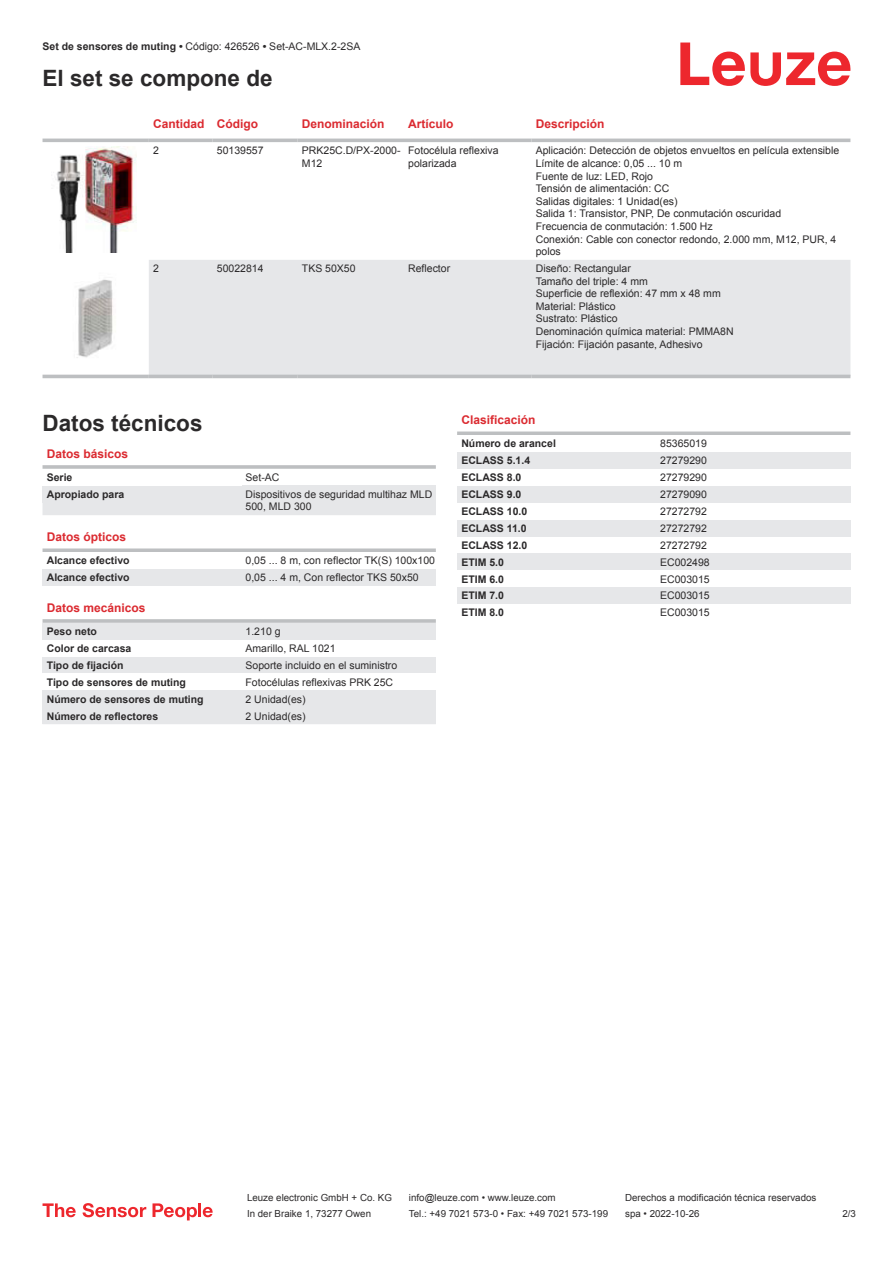
<style>
.page{position:relative;width:893px;height:1263px;background:#fff}
.page>*{position:absolute;margin:0;border:0;box-sizing:border-box;transform-origin:0 0}
.t1{font:700 22.5px "Arial";color:#2b292a}
.t2{font:700 12px "Arial";color:#db2a30}
.t3{font:10.5px/12.6px "Arial";color:#2b292a}
.t4{font:700 10.5px "Arial";color:#2b292a}
.t5{font:9.75px "Arial";color:#2b292a}
.s1{font-weight:700}
</style>
<div class="page">
<svg style="left:680px;top:43px;width:170px;height:43px"></svg>
<svg style="left:43px;top:138px;width:807px;height:237px"></svg>
<div style="left:149px;top:260px;width:701px;height:115px;background:#e6e7e9"></div>
<hr style="left:43px;top:139px;width:106px;height:3px;background:#bdbfc1">
<hr style="left:149px;top:139px;width:64px;height:3px;background:#bdbfc1">
<hr style="left:213px;top:139px;width:85px;height:3px;background:#bdbfc1">
<hr style="left:298px;top:139px;width:106px;height:3px;background:#bdbfc1">
<hr style="left:404px;top:139px;width:128px;height:3px;background:#bdbfc1">
<hr style="left:532px;top:139px;width:318px;height:3px;background:#bdbfc1">
<hr style="left:43px;top:375px;width:106px;height:3px;background:#bdbfc1">
<hr style="left:149px;top:375px;width:64px;height:3px;background:#bdbfc1">
<hr style="left:213px;top:375px;width:85px;height:3px;background:#bdbfc1">
<hr style="left:298px;top:375px;width:106px;height:3px;background:#bdbfc1">
<hr style="left:404px;top:375px;width:128px;height:3px;background:#bdbfc1">
<hr style="left:532px;top:375px;width:318px;height:3px;background:#bdbfc1">
<img style="left:52px;top:146px;width:88px;height:107px">
<img style="left:65px;top:264px;width:61px;height:106px">
<div style="left:43px;top:503px;width:199px;height:12px;background:#e6e7e9"></div>
<hr style="left:43px;top:465px;width:393px;height:4px;background:#c7c8ca">
<div style="left:43px;top:486px;width:199px;height:17px;background:#e6e7e9"></div>
<div style="left:242px;top:486px;width:194px;height:29px;background:#e6e7e9"></div>
<svg style="left:43px;top:548px;width:393px;height:4px;background:#c5c6c8"></svg>
<div style="left:43px;top:569px;width:199px;height:17px;background:#e6e7e9"></div>
<div style="left:242px;top:569px;width:194px;height:17px;background:#e6e7e9"></div>
<hr style="left:43px;top:619px;width:393px;height:4px;background:#c7c9ca">
<div style="left:43px;top:623px;width:199px;height:17px;background:#e6e7e9"></div>
<div style="left:242px;top:623px;width:194px;height:17px;background:#e6e7e9"></div>
<div style="left:43px;top:657px;width:199px;height:16px;background:#e6e7e9"></div>
<div style="left:242px;top:657px;width:194px;height:16px;background:#e6e7e9"></div>
<div style="left:43px;top:690px;width:199px;height:17px;background:#e6e7e9"></div>
<div style="left:242px;top:690px;width:194px;height:17px;background:#e6e7e9"></div>
<div style="left:43px;top:707px;width:199px;height:17px;background:#e6e7e9"></div>
<div style="left:242px;top:707px;width:194px;height:17px;background:#e6e7e9"></div>
<svg style="left:457px;top:431px;width:393px;height:4px;background:#c5c7c9"></svg>
<div style="left:457px;top:452px;width:200px;height:17px;background:#e6e7e9"></div>
<div style="left:657px;top:452px;width:193px;height:17px;background:#e6e7e9"></div>
<div style="left:457px;top:486px;width:200px;height:17px;background:#e6e7e9"></div>
<div style="left:657px;top:486px;width:193px;height:17px;background:#e6e7e9"></div>
<div style="left:457px;top:520px;width:200px;height:16px;background:#e6e7e9"></div>
<div style="left:657px;top:520px;width:193px;height:16px;background:#e6e7e9"></div>
<div style="left:457px;top:553px;width:200px;height:17px;background:#e6e7e9"></div>
<div style="left:657px;top:553px;width:193px;height:17px;background:#e6e7e9"></div>
<div style="left:457px;top:587px;width:200px;height:17px;background:#e6e7e9"></div>
<div style="left:657px;top:587px;width:193px;height:17px;background:#e6e7e9"></div>
<svg style="left:43px;top:1203px;width:33px;height:14px"></svg>
<svg style="left:83px;top:1203px;width:63px;height:14px"></svg>
<svg style="left:153px;top:1203px;width:44px;height:17px"></svg>
<hr style="left:198px;top:1203px;width:3px;height:14px;background:#ed272d">
<svg style="left:203px;top:1207px;width:10px;height:10px"></svg>
<p class="t3" style="left:43px;top:41px;width:319px"><span class="s1">Set de sensores de muting •</span> Código: 426526 <span class="s1">•</span> Set-AC-MLX.2-2SA</p>
<h1 class="t1" style="left:43px;top:70px;width:232px">El set se compone de</h1>
<p class="t2" style="left:153px;top:119px;width:107px">Cantidad Código</p>
<p class="t2" style="left:302px;top:119px;width:84px">Denominación</p>
<p class="t2" style="left:408px;top:119px;width:47px">Artículo</p>
<p class="t2" style="left:536px;top:119px;width:70px">Descripción</p>
<p class="t3" style="left:153px;top:145px;width:7px">2</p>
<p class="t3" style="left:217px;top:145px;width:48px">50139557</p>
<p class="t3" style="left:302px;top:145px;width:100px">PRK25C.D/PX-2000-<br>M12</p>
<p class="t3" style="left:408px;top:145px;width:92px">Fotocélula reflexiva polarizada</p>
<p class="t3" style="left:536px;top:145px;width:305px">Aplicación: Detección de objetos envueltos en película extensible Límite de alcance: 0,05 ... 10 m<br>Fuente de luz: LED, Rojo<br>Tensión de alimentación: CC<br>Salidas digitales: 1 Unidad(es)<br>Salida 1: Transistor, PNP, De conmutación oscuridad<br>Frecuencia de conmutación: 1.500 Hz<br>Conexión: Cable con conector redondo, 2.000 mm, M12, PUR, 4 polos</p>
<p class="t3" style="left:153px;top:263px;width:7px">2</p>
<p class="t3" style="left:217px;top:263px;width:48px">50022814</p>
<p class="t3" style="left:302px;top:263px;width:55px">TKS 50X50</p>
<p class="t3" style="left:408px;top:263px;width:44px">Reflector</p>
<p class="t3" style="left:536px;top:263px;width:199px">Diseño: Rectangular<br>Tamaño del triple: 4 mm<br>Superficie de reflexión: 47 mm x 48 mm<br>Material: Plástico<br>Sustrato: Plástico<br>Denominación química material: PMMA8N<br>Fijación: Fijación pasante, Adhesivo</p>
<h1 class="t1" style="left:43px;top:415px;width:162px">Datos técnicos</h1>
<p class="t2" style="left:47px;top:449px;width:83px">Datos básicos</p>
<p class="t4" style="left:47px;top:473px;width:27px">Serie</p>
<p class="t3" style="left:246px;top:472px;width:35px">Set-AC</p>
<p class="t4" style="left:47px;top:490px;width:79px">Apropiado para</p>
<p class="t3" style="left:246px;top:489px;width:188px">Dispositivos de seguridad multihaz MLD<br>500, MLD 300</p>
<p class="t2" style="left:47px;top:532px;width:81px">Datos ópticos</p>
<p class="t4" style="left:47px;top:557px;width:84px">Alcance efectivo</p>
<p class="t3" style="left:246px;top:555px;width:191px">0,05 ... 8 m, con reflector TK(S) 100x100</p>
<p class="t4" style="left:47px;top:573px;width:84px">Alcance efectivo</p>
<p class="t3" style="left:246px;top:572px;width:175px">0,05 ... 4 m, Con reflector TKS 50x50</p>
<p class="t2" style="left:47px;top:603px;width:100px">Datos mecánicos</p>
<p class="t4" style="left:47px;top:627px;width:52px">Peso neto</p>
<p class="t3" style="left:246px;top:626px;width:37px">1.210 g</p>
<p class="t4" style="left:47px;top:644px;width:86px">Color de carcasa</p>
<p class="t3" style="left:246px;top:643px;width:92px">Amarillo, RAL 1021</p>
<p class="t4" style="left:47px;top:661px;width:78px">Tipo de fijación</p>
<p class="t3" style="left:246px;top:660px;width:153px">Soporte incluido en el suministro</p>
<p class="t4" style="left:47px;top:678px;width:141px">Tipo de sensores de muting</p>
<p class="t3" style="left:246px;top:677px;width:149px">Fotocélulas reflexivas PRK 25C</p>
<p class="t4" style="left:47px;top:695px;width:158px">Número de sensores de muting</p>
<p class="t3" style="left:246px;top:693px;width:62px">2 Unidad(es)</p>
<p class="t4" style="left:47px;top:712px;width:113px">Número de reflectores</p>
<p class="t3" style="left:246px;top:710px;width:62px">2 Unidad(es)</p>
<p class="t2" style="left:461px;top:415px;width:76px">Clasificación</p>
<p class="t4" style="left:461px;top:440px;width:96px">Número de arancel</p>
<p class="t3" style="left:660px;top:438px;width:48px">85365019</p>
<p class="t4" style="left:461px;top:457px;width:70px">ECLASS 5.1.4</p>
<p class="t3" style="left:660px;top:455px;width:48px">27279290</p>
<p class="t4" style="left:461px;top:473px;width:62px">ECLASS 8.0</p>
<p class="t3" style="left:660px;top:472px;width:48px">27279290</p>
<p class="t4" style="left:461px;top:490px;width:62px">ECLASS 9.0</p>
<p class="t3" style="left:660px;top:489px;width:48px">27279090</p>
<p class="t4" style="left:461px;top:507px;width:67px">ECLASS 10.0</p>
<p class="t3" style="left:660px;top:506px;width:48px">27272792</p>
<p class="t4" style="left:461px;top:524px;width:67px">ECLASS 11.0</p>
<p class="t3" style="left:660px;top:523px;width:48px">27272792</p>
<p class="t4" style="left:461px;top:541px;width:67px">ECLASS 12.0</p>
<p class="t3" style="left:660px;top:540px;width:48px">27272792</p>
<p class="t4" style="left:461px;top:558px;width:44px">ETIM 5.0</p>
<p class="t3" style="left:660px;top:557px;width:51px">EC002498</p>
<p class="t4" style="left:461px;top:575px;width:44px">ETIM 6.0</p>
<p class="t3" style="left:660px;top:573px;width:51px">EC003015</p>
<p class="t4" style="left:461px;top:592px;width:44px">ETIM 7.0</p>
<p class="t3" style="left:660px;top:590px;width:51px">EC003015</p>
<p class="t4" style="left:461px;top:609px;width:44px">ETIM 8.0</p>
<p class="t3" style="left:660px;top:607px;width:51px">EC003015</p>
<p class="t5" style="left:247px;top:1194px;width:146px">Leuze electronic GmbH + Co. KG</p>
<p class="t5" style="left:409px;top:1194px;width:148px">info@leuze.com • www.leuze.com</p>
<p class="t5" style="left:625px;top:1194px;width:193px">Derechos a modificación técnica reservados</p>
<p class="t5" style="left:247px;top:1210px;width:126px">In der Braike 1, 73277 Owen</p>
<p class="t5" style="left:409px;top:1210px;width:201px">Tel.: +49 7021 573-0 • Fax: +49 7021 573-199</p>
<p class="t5" style="left:625px;top:1210px;width:76px">spa • 2022-10-26</p>
<p class="t5" style="left:842px;top:1210px;width:15px">2 /3</p>
</div>
